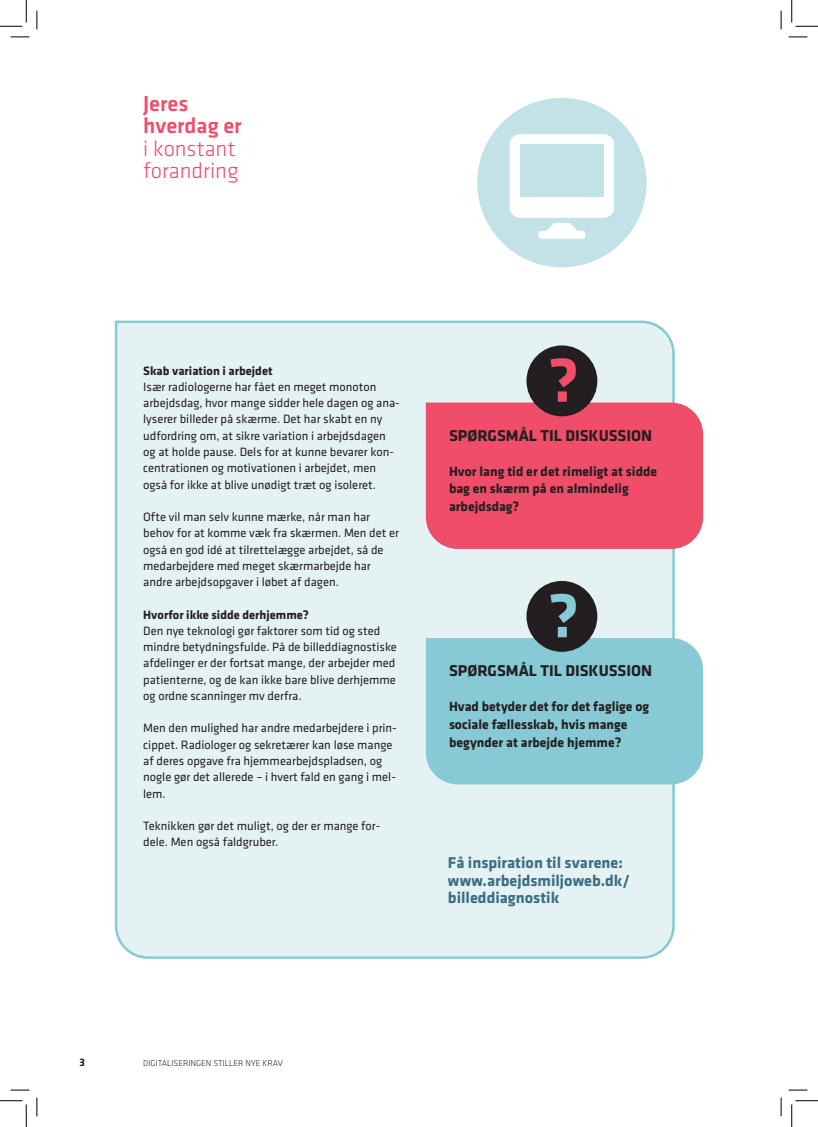
<style>
.page{position:relative;width:818px;height:1127px;background:#fff}
.page>*{position:absolute;margin:0;border:0;box-sizing:border-box;transform-origin:0 0}
.Overskrift_opslag_1{font:300 22.5px "Klavika";color:#ef4d69}
.Overskrift_opslag_1-2{font:500 22.5px "Klavika";color:#ef4d69}
.BAR_Brød{font:700 16.25px/17.5px "Klavika";color:#3d6f84}
.BAR_Brød-2{font:700 16.25px "Klavika";color:#231f20}
.BAR_Brød-3{font:700 13.75px/17.5px "Klavika";color:#231f20}
.BAR_Brød-4{font:12.5px/16.2px "Klavika";color:#231f20}
.mellemrubrik_3{font:700 12.5px "Klavika";color:#231f20}
.t1{font:700 11.25px "Klavika";color:#231f20}
.t2{font:300 8.75px "Klavika";color:#231f20}
</style>
<div class="page">
<div style="left:114px;top:320px;width:562px;height:639px;background:#e5f2f4"></div>
<div style="left:426px;top:402px;width:277px;height:147px;background:#ef4d69"></div>
<div style="left:526px;top:345px;width:71px;height:71px;background:#231f20;border-radius:50%"></div>
<svg style="left:550px;top:358px;width:26px;height:43px"></svg>
<svg style="left:477px;top:98px;width:169px;height:169px"></svg>
<div style="left:426px;top:638px;width:277px;height:146px;background:#87c9d4"></div>
<div style="left:526px;top:580px;width:71px;height:71px;background:#231f20;border-radius:50%"></div>
<svg style="left:550px;top:593px;width:26px;height:44px"></svg>
<svg style="left:11px;top:36px;width:18px;height:2px"></svg>
<svg style="left:788px;top:36px;width:19px;height:2px"></svg>
<svg style="left:11px;top:1089px;width:18px;height:1px"></svg>
<svg style="left:788px;top:1089px;width:19px;height:1px"></svg>
<svg style="left:36px;top:11px;width:2px;height:18px"></svg>
<svg style="left:36px;top:1097px;width:2px;height:18px"></svg>
<svg style="left:780px;top:11px;width:2px;height:18px"></svg>
<svg style="left:780px;top:1097px;width:2px;height:18px"></svg>
<svg style="left:0;top:0;width:27px;height:27px"></svg>
<svg style="left:0;top:1100px;width:27px;height:26px"></svg>
<svg style="left:791px;top:0;width:27px;height:27px"></svg>
<svg style="left:791px;top:1100px;width:27px;height:26px"></svg>
<p class="Overskrift_opslag_1-2" style="left:143px;top:88px;width:47px">Jeres</p>
<p class="Overskrift_opslag_1-2" style="left:143px;top:110px;width:100px">hverdag er</p>
<p class="Overskrift_opslag_1" style="left:143px;top:134px;width:94px">i konstant</p>
<p class="Overskrift_opslag_1" style="left:143px;top:157px;width:97px">forandring</p>
<p class="mellemrubrik_3" style="left:143px;top:361px;width:131px">Skab variation i arbejdet</p>
<p class="BAR_Brød-4" style="left:143px;top:378px;width:258px">Især radiologerne har fået en meget monoton arbejdsdag, hvor mange sidder hele dagen og ana&shy;lyserer billeder på skærme. Det har skabt en ny udfordring om, at sikre variation i arbejdsdagen og at holde pause. Dels for at kunne bevarer kon&shy;centrationen og motivationen i arbejdet, men også for ikke at blive unødigt træt og isoleret.</p>
<p class="BAR_Brød-4" style="left:143px;top:508px;width:257px">Ofte vil man selv kunne mærke, når man har behov for at komme væk fra skærmen. Men det er også en god idé at tilrettelægge arbejdet, så de medarbejdere med meget skærmarbejde har andre arbejdsopgaver i løbet af dagen.</p>
<p class="mellemrubrik_3" style="left:143px;top:605px;width:167px">Hvorfor ikke sidde derhjemme?</p>
<p class="BAR_Brød-4" style="left:143px;top:622px;width:255px">Den nye teknologi gør faktorer som tid og sted mindre betydningsfulde. På de billeddiagnostiske afdelinger er der fortsat mange, der arbejder med patienterne, og de kan ikke bare blive derhjemme og ordne scanninger mv derfra.</p>
<p class="BAR_Brød-4" style="left:143px;top:719px;width:255px">Men den mulighed har andre medarbejdere i prin&shy;cippet. Radiologer og sekretærer kan løse mange af deres opgave fra hjemmearbejdspladsen, og nogle gør det allerede – i hvert fald en gang i mel&shy;lem.</p>
<p class="BAR_Brød-4" style="left:143px;top:817px;width:239px">Teknikken gør det muligt, og der er mange for&shy;dele. Men også faldgruber.</p>
<p class="BAR_Brød-2" style="left:449px;top:423px;width:205px">SPØRGSMÅL TIL DISKUSSION</p>
<p class="BAR_Brød-3" style="left:449px;top:462px;width:210px">Hvor lang tid er det rimeligt at sidde bag en skærm på en almindelig arbejdsdag?</p>
<p class="BAR_Brød-2" style="left:449px;top:659px;width:205px">SPØRGSMÅL TIL DISKUSSION</p>
<p class="BAR_Brød-3" style="left:449px;top:697px;width:202px">Hvad betyder det for det faglige og sociale fællesskab, hvis mange begynder at arbejde hjemme?</p>
<p class="BAR_Brød" style="left:448px;top:853px;width:176px">Få inspiration til svarene:</p>
<p class="BAR_Brød" style="left:448px;top:870px;width:184px">www.arbejdsmiljoweb.dk/ billeddiagnostik</p>
<p class="t1" style="left:79px;top:1053px;width:7px">3</p>
<p class="t2" style="left:143px;top:1057px;width:141px">DIGITALISERINGEN STILLER NYE KRAV</p>
</div>
